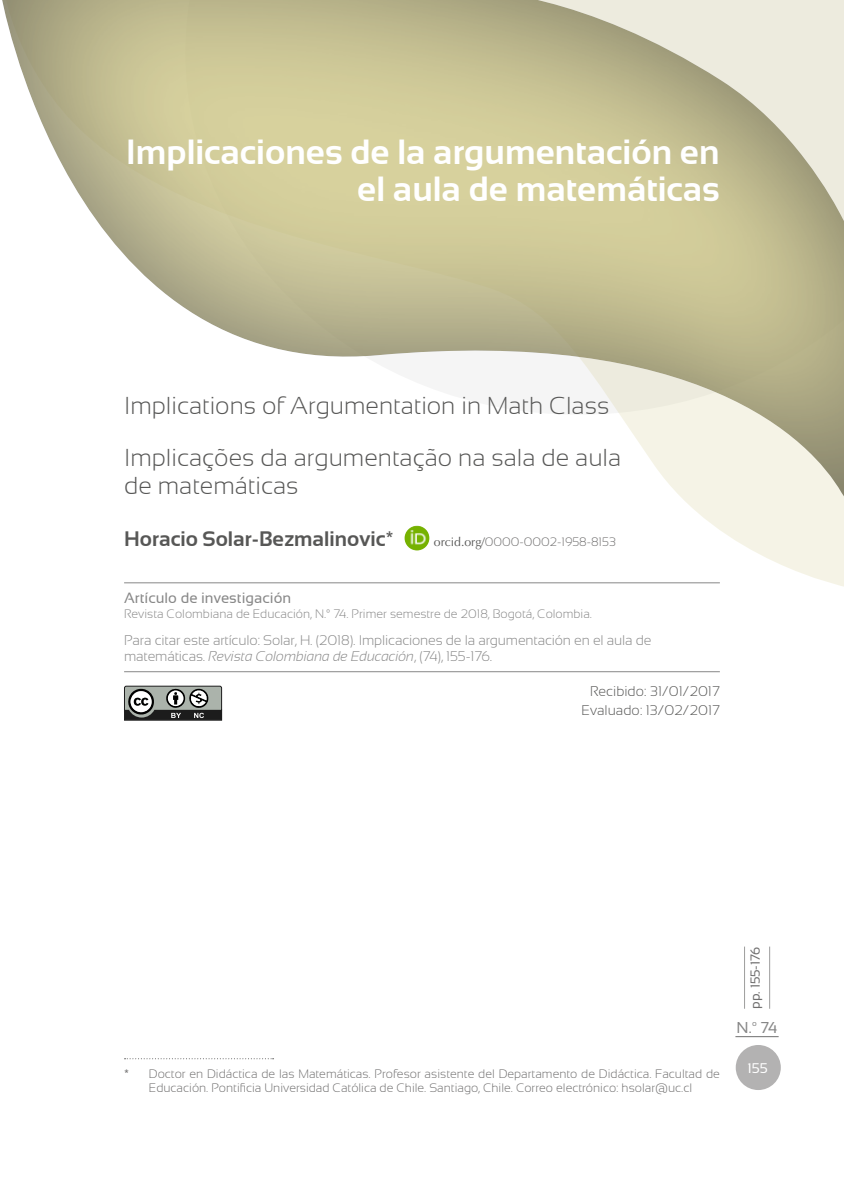
<style>
.page{position:relative;width:844px;height:1191px;background:#fff}
.page>*{position:absolute;margin:0;border:0;box-sizing:border-box;transform-origin:0 0}
.Titulo_Inicial{font:700 35px/36.8px "Sansation";color:#fff;text-align:right}
.Titulos_secundarios{font:300 24.5px/28px "Sansation";color:#575756}
.Autores{font:700 21px "Sansation";color:#575756}
.t1{font:15.75px "Sansation";color:#878787}
.RCE_Número__Semestre{font:14.88px "Sansation";color:#878787}
.RCE_Número__Semestre-2{font:300 14px/16.8px "Sansation";letter-spacing:-.01em;color:#878787}
.Fechas{font:300 14px/19.2px "Sansation";color:#575756;text-align:right}
.t2{font:14px "Sansation";color:#fff}
.PP_Inicial{font:13.12px "Sansation";letter-spacing:-.01em;color:#706f6f}
.Nota_al_pie_-_inic_c{font:300 12.25px/14px "Sansation";color:#706f6f;text-align:center}
.RCE_Número__Semestre-3{font:300 12.25px "Sansation";color:#878787}
.Autores-2{font:300 12.25px "Sansation";color:#706f6f}
.s1{font-family:"Optima LT Std";font-weight:400;color:#575756}
.s2{font-style:italic}
</style>
<div class="page">
<hr style="left:735px;top:1036px;width:43px;height:1px;background:#706f6f">
<div style="left:735px;top:1045px;width:45px;height:45px;background:#b3b2b2;border-radius:50%"></div>
<svg style="left:124px;top:547px;width:719px;height:39px"></svg>
<div style="left:0;top:0;width:843px;height:547px;background:#000;opacity:.75"></div>
<hr style="left:744px;top:946px;width:1px;height:62px;background:#9d9d9c">
<hr style="left:769px;top:946px;width:1px;height:62px;background:#9d9d9c">
<hr style="left:124px;top:582px;width:595px;height:1px;background:#878787">
<hr style="left:124px;top:671px;width:595px;height:1px;background:#878787">
<img style="left:404px;top:526px;width:25px;height:24px;border-radius:12px">
<svg style="left:124px;top:1058px;width:149px;height:1px"></svg>
<svg style="left:124px;top:685px;width:98px;height:36px;background:#7a7d7a"></svg>
<p class="Titulo_Inicial" style="left:126px;top:134px;width:595px">Implicaciones de la argumentación en el aula de matemáticas</p>
<p class="Titulos_secundarios" style="left:124px;top:391px;width:486px">Implications of Argumentation in Math Class</p>
<p class="Titulos_secundarios" style="left:124px;top:444px;width:498px">Implicações da argumentação na sala de aula de matemáticas</p>
<p class="Autores" style="left:124px;top:526px;width:271px">Horacio Solar-Bezmalinovic*</p>
<p class="Autores-2" style="left:434px;top:534px;width:183px"><span class="s1">orcid.org/</span>0000-0002-1958-8153</p>
<p class="RCE_Número__Semestre" style="left:124px;top:589px;width:168px">Artículo de investigación</p>
<p class="RCE_Número__Semestre-3" style="left:124px;top:607px;width:469px">Revista Colombiana de Educación, N.º 74. Primer semestre de 2018, Bogotá, Colombia.</p>
<p class="RCE_Número__Semestre-2" style="left:124px;top:631px;width:529px">Para citar este artículo: Solar, H. (2018). Implicaciones de la argumentación en el aula de matemáticas. <span class="s2">Revista Colombiana de Educación</span>, (74), 155-176.</p>
<p class="Fechas" style="left:581px;top:681px;width:140px">Recibido: 31/01/2017<br>Evaluado: 13/02/2017</p>
<p class="Nota_al_pie_-_inic_c" style="left:124px;top:1066px;width:597px">* Doctor en Didáctica de las Matemáticas. Profesor asistente del Departamento de Didáctica. Facultad de<br>Educación. Pontificia Universidad Católica de Chile. Santiago, Chile. Correo electrónico: hsolar@uc.cl</p>
<p class="PP_Inicial" style="left:747px;top:1008px;width:63px;rotate:-90deg">pp. 155-176</p>
<p class="t1" style="left:736px;top:1018px;width:42px">N.º 74</p>
<p class="t2" style="left:747px;top:1060px;width:22px">155</p>
</div>
